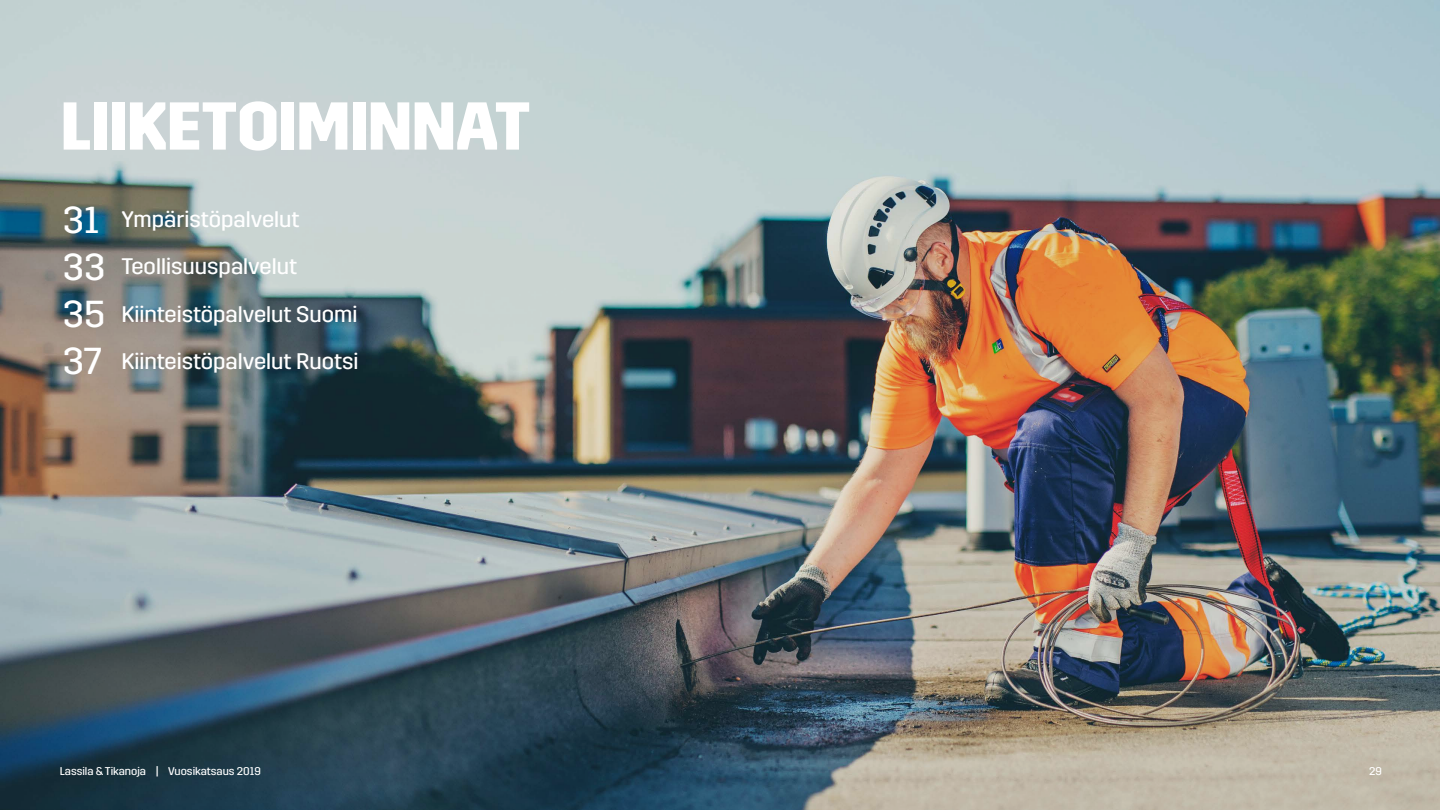
<style>
.page{position:relative;width:1440px;height:810px;background:#fff}
.page>*{position:absolute;margin:0;border:0;box-sizing:border-box;transform-origin:0 0}
.t1{font:700 67.5px "LT Trim";letter-spacing:-.02em;color:#fff}
.t2{font:22.5px/47.2px "LT Trim";color:#fff}
.t3{font:11.25px "LT Trim";color:#fff}
.s1{font-size:37.5px}
</style>
<div class="page">
<img style="left:0;top:0;width:1440px;height:810px">
<h1 class="t1" style="left:60px;top:88px;width:472px">LIIKETOIMINNAT</h1>
<p class="t2" style="left:63px;top:196px;width:297px"><span class="s1">31</span> Ympäristöpalvelut<br><span class="s1">33</span> Teollisuuspalvelut<br><span class="s1">35</span> Kiinteistöpalvelut Suomi<br><span class="s1">37</span> Kiinteistöpalvelut Ruotsi</p>
<p class="t3" style="left:60px;top:765px;width:203px">Lassila &amp; Tikanoja | Vuosikatsaus 2019</p>
<p class="t3" style="left:1369px;top:765px;width:14px">29</p>
</div>
